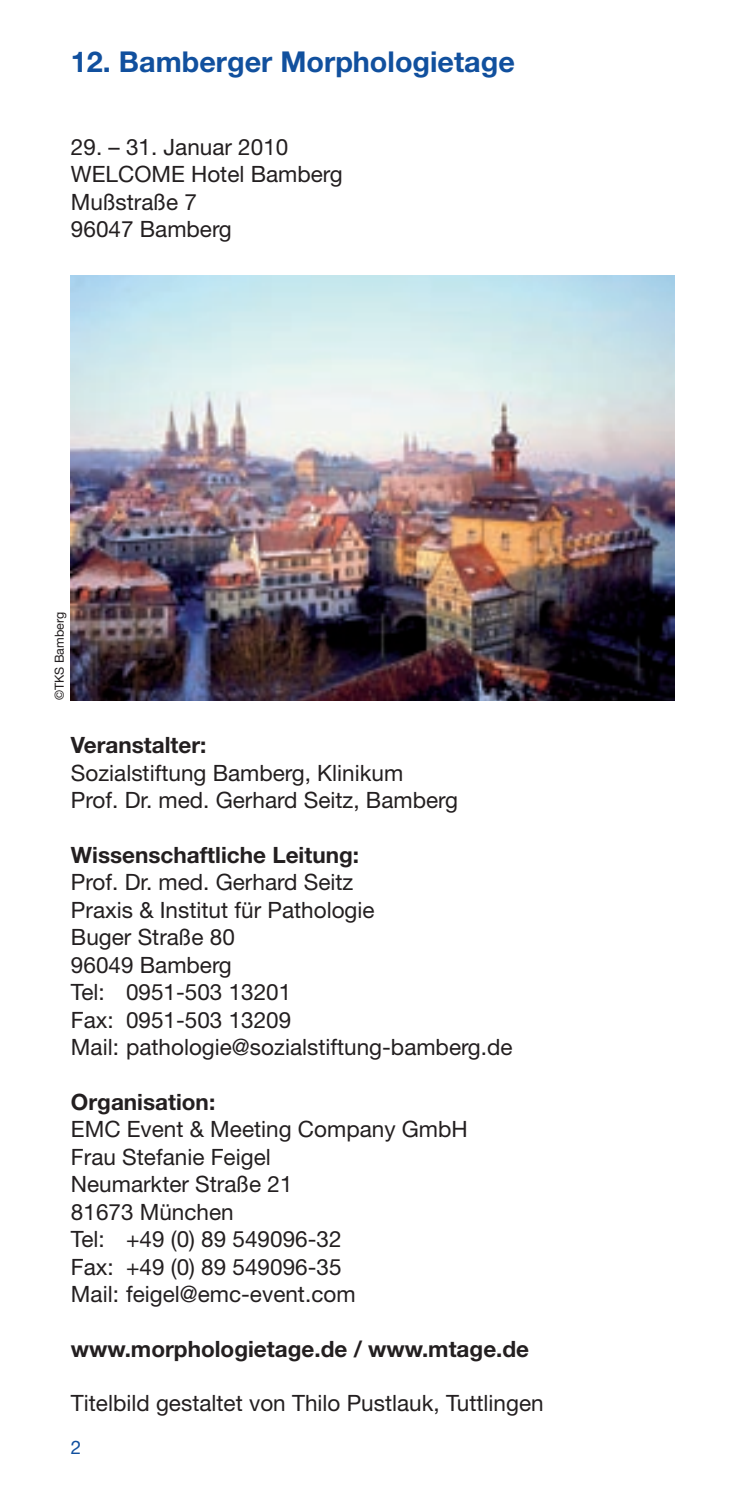
<style>
.page{position:relative;width:745px;height:1489px;background:#fff}
.page>*{position:absolute;margin:0;border:0;box-sizing:border-box;transform-origin:0 0}
.t1{font:700 28.75px "Helvetica Neue";color:#11509e}
.t2{font:22.5px/27.5px "Helvetica Neue";color:#231f20}
.t3{font:700 22.5px "Helvetica Neue";color:#231f20}
.t4{font:18.75px "Helvetica Neue";color:#11509e}
.t5{font:12.5px "Helvetica Neue";color:#231f20}
</style>
<div class="page">
<img style="left:71px;top:275px;width:602px;height:425px">
<p class="t1" style="left:71px;top:44px;width:445px">12. Bamberger Morphologietage</p>
<p class="t2" style="left:71px;top:132px;width:273px">29. – 31. Januar 2010<br>WELCOME Hotel Bamberg<br>Mußstraße 7<br>96047 Bamberg</p>
<p class="t5" style="left:52px;top:700px;width:90px;rotate:-90deg">©TKS Bamberg</p>
<p class="t3" style="left:71px;top:731px;width:137px">Veranstalter:</p>
<p class="t2" style="left:71px;top:758px;width:388px">Sozialstiftung Bamberg, Klinikum<br>Prof. Dr. med. Gerhard Seitz, Bamberg</p>
<p class="t3" style="left:71px;top:840px;width:289px">Wissenschaftliche Leitung:</p>
<p class="t2" style="left:71px;top:868px;width:443px">Prof. Dr. med. Gerhard Seitz<br>Praxis &amp; Institut für Pathologie<br>Buger Straße 80<br>96049 Bamberg<br>Tel: 0951-503 13201<br>Fax: 0951-503 13209<br>Mail: pathologie@sozialstiftung-bamberg.de</p>
<p class="t3" style="left:71px;top:1087px;width:146px">Organisation:</p>
<p class="t2" style="left:71px;top:1115px;width:398px">EMC Event &amp; Meeting Company GmbH<br>Frau Stefanie Feigel<br>Neumarkter Straße 21<br>81673 München<br>Tel: +49 (0) 89 549096-32<br>Fax: +49 (0) 89 549096-35<br>Mail: feigel@emc-event.com</p>
<p class="t3" style="left:71px;top:1334px;width:459px">www.morphologietage.de / www.mtage.de</p>
<p class="t2" style="left:71px;top:1388px;width:474px">Titelbild gestaltet von Thilo Pustlauk, Tuttlingen</p>
<p class="t4" style="left:71px;top:1436px;width:12px">2</p>
</div>
